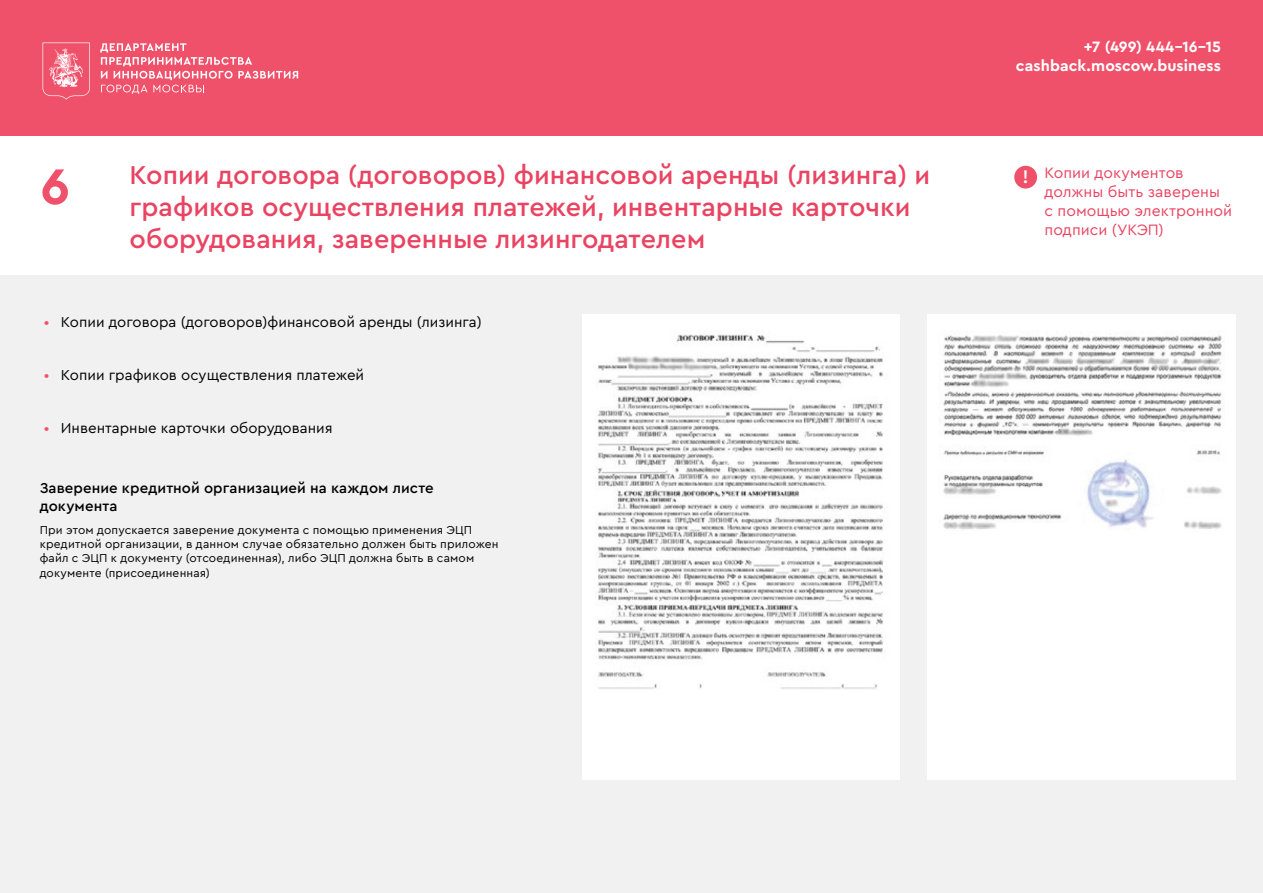
<style>
.page{position:relative;width:1263px;height:893px;background:#fff}
.page>*{position:absolute;margin:0;border:0;box-sizing:border-box;transform-origin:0 0}
.t1{font:700 52.5px "Cera Pro";color:#f0516a}
.t2{font:500 27px/32.4px "Cera Pro";color:#e94462}
.t3{font:500 19.2px "Cera Pro";color:#fff}
.t4{font:15.75px/18.9px "Cera Pro";color:#e94462}
.t5{font:700 15.75px/18.9px "Cera Pro";letter-spacing:.005em;color:#fff;text-align:right}
.t6{font:15px "Cera Pro";color:#000}
.t7{font:500 15px/18px "Cera Pro";letter-spacing:.005em;color:#000}
.t8{font:12px/14.4px "Cera Pro";letter-spacing:.01em;color:#000}
.s1{color:#f0516a}
</style>
<div class="page">
<div style="left:0;top:0;width:1263px;height:135px;background:#f0516a"></div>
<svg style="left:43px;top:43px;width:47px;height:57px"></svg>
<svg style="left:100px;top:43px;width:198px;height:51px"></svg>
<div style="left:0;top:276px;width:1263px;height:617px;background:#f1f1f2"></div>
<div style="left:1014px;top:166px;width:23px;height:23px;background:#f0516a;border-radius:50%"></div>
<div style="left:582px;top:314px;width:318px;height:466px;background:#fff"></div>
<img style="left:598px;top:334px;width:286px;height:355px">
<div style="left:927px;top:314px;width:309px;height:466px;background:#fff"></div>
<img style="left:943px;top:335px;width:279px;height:195px">
<h3 class="t5" style="left:1016px;top:37px;width:207px">+7 (499) 444–16–15 cashback.moscow.business</h3>
<h2 class="t2" style="left:130px;top:157px;width:802px">Копии договора (договоров) финансовой аренды (лизинга) и графиков осуществления платежей, инвентарные карточки оборудования, заверенные лизингодателем</h2>
<h1 class="t1" style="left:40px;top:152px;width:31px">6</h1>
<h3 class="t4" style="left:1044px;top:163px;width:189px">Копии документов должны быть заверены с помощью электронной подписи (УКЭП)</h3>
<h3 class="t3" style="left:1022px;top:164px;width:8px">!</h3>
<p class="t6" style="left:44px;top:312px;width:439px"><span class="s1">•</span> Копии договора (договоров)финансовой аренды (лизинга)</p>
<p class="t6" style="left:44px;top:365px;width:322px"><span class="s1">•</span> Копии графиков осуществления платежей</p>
<p class="t6" style="left:44px;top:418px;width:290px"><span class="s1">•</span> Инвентарные карточки оборудования</p>
<p class="t7" style="left:40px;top:478px;width:396px">Заверение кредитной организацией на каждом листе документа</p>
<p class="t8" style="left:40px;top:522px;width:460px">При этом допускается заверение документа с помощью применения ЭЦП кредитной организации, в данном случае обязательно должен быть приложен файл с ЭЦП к документу (отсоединенная), либо ЭЦП должна быть в самом документе (присоединенная)</p>
</div>
